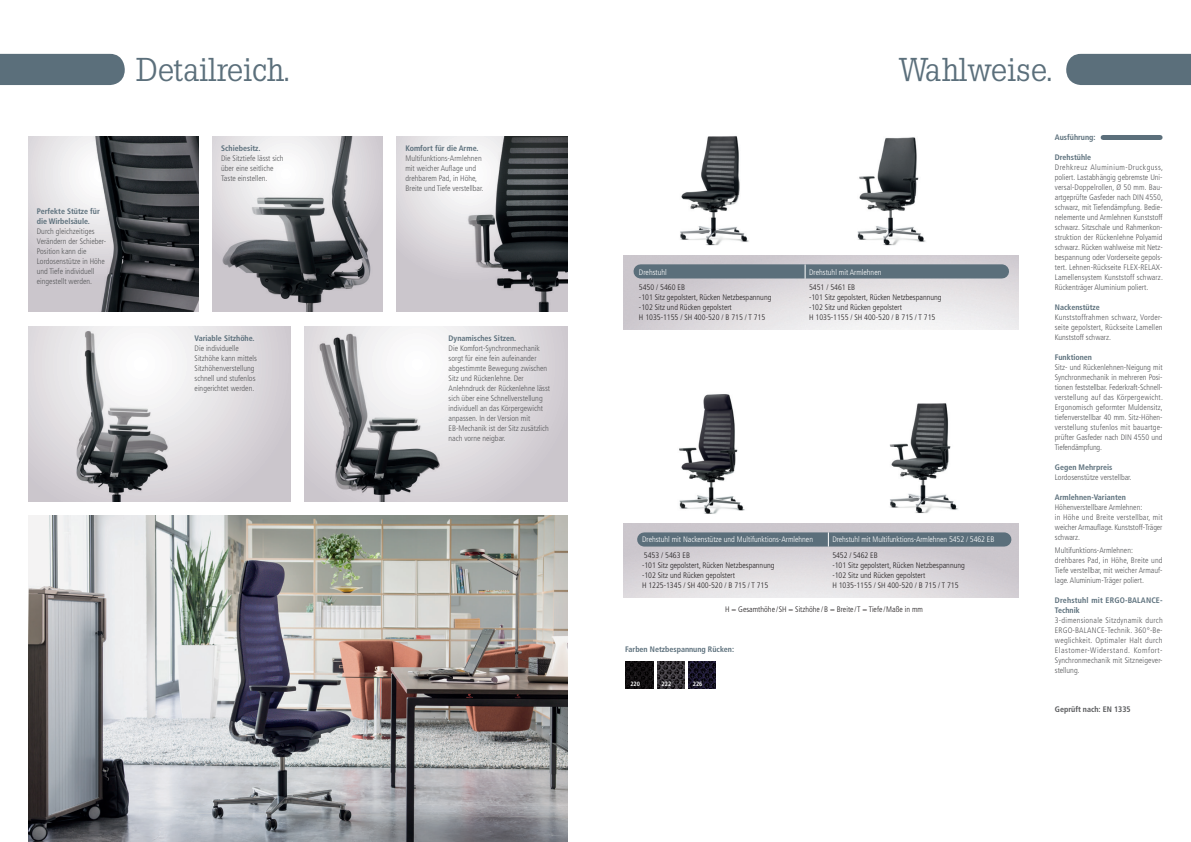
<style>
.page{position:relative;width:1191px;height:842px;background:#fff}
.page>*{position:absolute;margin:0;border:0;box-sizing:border-box;transform-origin:0 0}
.t1{font:33.1px "Slab Tall X";color:#5b6f7b}
.t2{font:300 condensed 8px/10px "Frutiger LT Pro";color:#57585a}
.t3{font:300 condensed 8px/10px "Frutiger LT Pro";color:#231f20}
.t4{font:700 condensed 8px/10px "Frutiger LT Pro";color:#5b6f7b}
.t5{font:300 condensed 8px "Frutiger LT Pro";color:#fff}
.t6{font:700 condensed 8px/10px "Frutiger LT Pro";letter-spacing:.02em;color:#5b6f7b}
.t7{font:700 condensed 8px "Frutiger LT Pro";color:#57585a}
.t8{font:700 condensed 6.2px "Frutiger LT Pro";color:#fff}
</style>
<div class="page">
<div style="left:0;top:54px;width:125px;height:31px;background:#5b6f7b"></div>
<div style="left:1066px;top:54px;width:125px;height:31px;background:#5b6f7b"></div>
<svg style="left:220px;top:326px;width:71px;height:176px"></svg>
<img style="left:28px;top:326px;width:192px;height:176px">
<img style="left:28px;top:136px;width:170px;height:176px">
<img style="left:213px;top:136px;width:170px;height:176px">
<svg style="left:499px;top:326px;width:68px;height:176px"></svg>
<img style="left:305px;top:326px;width:194px;height:176px">
<div style="left:397px;top:136px;width:170px;height:176px;background:linear-gradient(to bottom,#ebe9eb,#c8c2c9)"></div>
<img style="left:426px;top:136px;width:141px;height:176px">
<img style="left:28px;top:516px;width:539px;height:326px">
<img style="left:679px;top:394px;width:66px;height:120px">
<img style="left:857px;top:137px;width:69px;height:109px">
<img style="left:680px;top:136px;width:69px;height:110px">
<img style="left:889px;top:403px;width:69px;height:110px">
<img style="left:624px;top:255px;width:394px;height:74px">
<img style="left:624px;top:523px;width:394px;height:74px">
<div style="left:640px;top:264px;width:362px;height:14px;background:#5b6f7b"></div>
<div style="left:644px;top:532px;width:360px;height:14px;background:#5b6f7b"></div>
<img style="left:626px;top:661px;width:27px;height:28px">
<img style="left:688px;top:661px;width:28px;height:28px">
<img style="left:657px;top:661px;width:27px;height:28px">
<svg style="left:805px;top:264px;width:1px;height:15px"></svg>
<svg style="left:828px;top:532px;width:1px;height:14px"></svg>
<div style="left:1103px;top:135px;width:57px;height:5px;background:#5b6f7b"></div>
<p class="t4" style="left:37px;top:207px;width:64px">Perfekte Stütze für die Wirbelsäule.</p>
<p class="t2" style="left:37px;top:227px;width:71px">Durch gleichzeitiges<br>Verändern der Schieber-<br>Position kann die<br>Lordosenstütze in Höhe und Tiefe individuell eingestellt werden.</p>
<h1 class="t1" style="left:136px;top:50px;width:157px">Detailreich.</h1>
<h1 class="t1" style="left:899px;top:50px;width:157px">Wahlweise.</h1>
<p class="t4" style="left:221px;top:143px;width:41px">Schiebesitz.</p>
<p class="t2" style="left:221px;top:153px;width:64px">Die Sitztiefe lässt sich über eine seitliche<br>Taste einstellen.</p>
<p class="t4" style="left:195px;top:333px;width:61px">Variable Sitzhöhe.</p>
<p class="t2" style="left:195px;top:343px;width:64px">Die individuelle<br>Sitzhöhe kann mittels<br>Sitzhöhenverstellung schnell und stufenlos eingerichtet werden.</p>
<p class="t4" style="left:405px;top:143px;width:74px">Komfort für die Arme.</p>
<p class="t2" style="left:405px;top:153px;width:80px">Multifunktions-Armlehnen mit weicher Auflage und drehbarem Pad, in Höhe,<br>Breite und Tiefe verstellbar.</p>
<p class="t4" style="left:448px;top:333px;width:69px">Dynamisches Sitzen.</p>
<p class="t2" style="left:448px;top:343px;width:103px">Die Komfort-Synchronmechanik sorgt für eine fein aufeinander abgestimmte Bewegung zwischen<br>Sitz und Rückenlehne. Der<br>Anlehndruck der Rückenlehne lässt sich über eine Schnellverstellung individuell an das Körpergewicht anpassen. In der Version mit<br>EB-Mechanik ist der Sitz zusätzlich nach vorne neigbar.</p>
<p class="t5" style="left:639px;top:267px;width:29px">Drehstuhl</p>
<p class="t5" style="left:809px;top:267px;width:74px">Drehstuhl mit Armlehnen</p>
<p class="t3" style="left:639px;top:283px;width:134px">5450 / 5460 EB<br>-101 Sitz gepolstert, Rücken Netzbespannung -102 Sitz und Rücken gepolstert<br>H 1035-1155 / SH 400-520 / B 715 / T 715</p>
<p class="t3" style="left:809px;top:283px;width:134px">5451 / 5461 EB<br>-101 Sitz gepolstert, Rücken Netzbespannung -102 Sitz und Rücken gepolstert<br>H 1035-1155 / SH 400-520 / B 715 / T 715</p>
<p class="t5" style="left:642px;top:535px;width:172px">Drehstuhl mit Nackenstütze und Multifunktions-Armlehnen</p>
<p class="t5" style="left:832px;top:535px;width:163px">Drehstuhl mit Multifunktions-Armlehnen 5452 / 5462 EB</p>
<p class="t3" style="left:642px;top:550px;width:134px">5453 / 5463 EB<br>-101 Sitz gepolstert, Rücken Netzbespannung -102 Sitz und Rücken gepolstert<br>H 1225-1345 / SH 400-520 / B 715 / T 715</p>
<p class="t3" style="left:832px;top:550px;width:134px">5452 / 5462 EB<br>-101 Sitz gepolstert, Rücken Netzbespannung -102 Sitz und Rücken gepolstert<br>H 1035-1155 / SH 400-520 / B 715 / T 715</p>
<p class="t3" style="left:725px;top:605px;width:199px">H = Gesamthöhe /SH = Sitzhöhe / B = Breite /T = Tiefe /Maße in mm</p>
<p class="t4" style="left:625px;top:645px;width:110px">Farben Netzbespannung Rücken:</p>
<p class="t8" style="left:630px;top:680px;width:11px">220</p>
<p class="t8" style="left:661px;top:680px;width:11px">222</p>
<p class="t8" style="left:693px;top:680px;width:11px">226</p>
<p class="t4" style="left:1054px;top:132px;width:42px">Ausführung:</p>
<p class="t4" style="left:1054px;top:152px;width:38px">Drehstühle</p>
<p class="t2" style="left:1054px;top:162px;width:110px;text-align:justify">Drehkreuz Aluminium-Druckguss, poliert. Lastabhängig gebremste Uni&shy;versal-Doppelrollen, Ø 50 mm. Bau&shy;artgeprüfte Gasfeder nach DIN 4550, schwarz, mit Tiefendämpfung. Bedie&shy;nelemente und Armlehnen Kunststoff schwarz. Sitzschale und Rahmenkon&shy;struktion der Rückenlehne Polyamid schwarz. Rücken wahlweise mit Netz&shy;bespannung oder Vorderseite gepols&shy;tert. Lehnen-Rückseite FLEX-RELAX-Lamellensystem Kunststoff schwarz.<br>Rückenträger Aluminium poliert.</p>
<p class="t4" style="left:1054px;top:302px;width:46px">Nackenstütze</p>
<p class="t2" style="left:1054px;top:312px;width:109px;text-align:justify">Kunststoffrahmen schwarz, Vorder&shy;seite gepolstert, Rückseite Lamellen Kunststoff schwarz.</p>
<p class="t4" style="left:1054px;top:352px;width:39px">Funktionen</p>
<p class="t2" style="left:1054px;top:362px;width:110px;text-align:justify">Sitz- und Rückenlehnen-Neigung mit Synchronmechanik in mehreren Posi&shy;tionen feststellbar. Federkraft-Schnell&shy;verstellung auf das Körpergewicht.<br>Ergonomisch geformter Muldensitz, tiefenverstellbar 40 mm. Sitz-Höhen&shy;verstellung stufenlos mit bauartge&shy;prüfter Gasfeder nach DIN 4550 und Tiefendämpfung.</p>
<p class="t4" style="left:1054px;top:462px;width:59px">Gegen Mehrpreis</p>
<p class="t2" style="left:1054px;top:472px;width:78px">Lordosenstütze verstellbar.</p>
<p class="t4" style="left:1054px;top:492px;width:73px">Armlehnen-Varianten</p>
<p class="t2" style="left:1054px;top:502px;width:109px">Höhenverstellbare Armlehnen:<br>in Höhe und Breite verstellbar, mit weicher Armauflage. Kunststoff-Träger schwarz.</p>
<p class="t2" style="left:1054px;top:545px;width:109px">Multifunktions-Armlehnen: drehbares Pad, in Höhe, Breite und Tiefe verstellbar, mit weicher Armauf&shy;lage. Aluminium-Träger poliert.</p>
<p class="t6" style="left:1054px;top:595px;width:109px">Drehstuhl mit ERGO-BALANCE-<br>Technik</p>
<p class="t2" style="left:1054px;top:615px;width:109px;text-align:justify">3-dimensionale Sitzdynamik durch ERGO-BALANCE-Technik. 360°-Be&shy;weglichkeit. Optimaler Halt durch Elastomer-Widerstand. Komfort-Synchronmechanik mit Sitzneigever&shy;stellung.</p>
<p class="t7" style="left:1054px;top:704px;width:77px">Geprüft nach: EN 1335</p>
</div>
